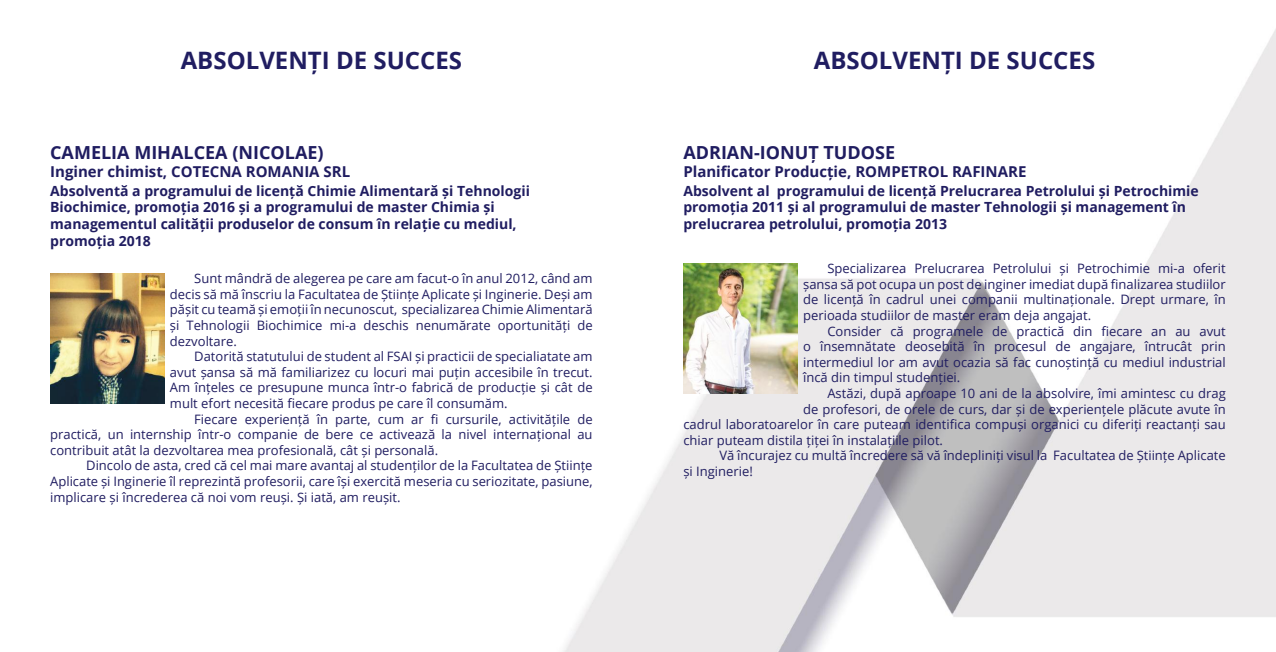
<style>
.page{position:relative;width:1276px;height:652px;background:#fff}
.page>*{position:absolute;margin:0;border:0;box-sizing:border-box;transform-origin:0 0}
.t1{font:700 24px "Open Sans";color:#201d61}
.t2{font:700 18px "Open Sans";color:#201d61}
.t3{font:700 15px "Open Sans";color:#201d61}
.t4{font:700 14px/16.8px "Open Sans";color:#201d61}
.t5{font:13px/15.6px "Open Sans";color:#201d61;text-align:justify}
</style>
<div class="page">
<img style="left:50px;top:29px;width:1226px;height:623px">
<img style="left:50px;top:273px;width:114px;height:130px">
<img style="left:683px;top:263px;width:114px;height:130px">
<h1 class="t1" style="left:181px;top:43px;width:283px">ABSOLVENȚI DE SUCCES</h1>
<h2 class="t2" style="left:50px;top:140px;width:275px">CAMELIA MIHALCEA (NICOLAE)</h2>
<p class="t3" style="left:50px;top:161px;width:301px">Inginer chimist, COTECNA ROMANIA SRL</p>
<p class="t4" style="left:50px;top:182px;width:481px">Absolventă a programului de licență Chimie Alimentară și Tehnologii Biochimice, promoția 2016 și a programului de master Chimia și managementul calității produselor de consum în relație cu mediul, promoția 2018</p>
<p class="t5" style="left:170px;top:270px;width:424px;text-indent:24px">Sunt mândră de alegerea pe care am facut-o în anul 2012, când am decis să mă înscriu la Facultatea de Științe Aplicate și Inginerie. Deși am pășit cu teamă și emoții în necunoscut, specializarea Chimie Alimentară și Tehnologii Biochimice mi-a deschis nenumărate oportunități de dezvoltare.</p>
<p class="t5" style="left:170px;top:348px;width:424px;text-indent:24px">Datorită statutului de student al FSAI și practicii de specialiatate am avut șansa să mă familiarizez cu locuri mai puțin accesibile în trecut.<br>Am înțeles ce presupune munca într-o fabrică de producție și cât de mult efort necesită fiecare produs pe care îl consumăm.</p>
<p class="t5" style="left:50px;top:411px;width:544px;text-indent:144px">Fiecare experiență în parte, cum ar fi cursurile, activitățile de practică, un internship într-o companie de bere ce activează la nivel internațional au contribuit atât la dezvoltarea mea profesională, cât și personală.</p>
<p class="t5" style="left:50px;top:458px;width:544px;text-indent:36px">Dincolo de asta, cred că cel mai mare avantaj al studenților de la Facultatea de Științe Aplicate și Inginerie îl reprezintă profesorii, care își exercită meseria cu seriozitate, pasiune, implicare și încrederea că noi vom reuși. Și iată, am reușit.</p>
<h1 class="t1" style="left:814px;top:43px;width:283px">ABSOLVENȚI DE SUCCES</h1>
<h2 class="t2" style="left:683px;top:140px;width:213px">ADRIAN-IONUȚ TUDOSE</h2>
<p class="t3" style="left:683px;top:161px;width:344px">Planificator Producție, ROMPETROL RAFINARE</p>
<p class="t4" style="left:683px;top:182px;width:517px">Absolvent al programului de licență Prelucrarea Petrolului și Petrochimie promoția 2011 și al programului de master Tehnologii și management în prelucrarea petrolului, promoția 2013</p>
<p class="t5" style="left:803px;top:260px;width:424px;text-indent:24px">Specializarea Prelucrarea Petrolului și Petrochimie mi-a oferit șansa să pot ocupa un post de inginer imediat după finalizarea studiilor de licență în cadrul unei companii multinaționale. Drept urmare, în perioada studiilor de master eram deja angajat.</p>
<p class="t5" style="left:803px;top:323px;width:424px;text-indent:24px">Consider că programele de practică din fiecare an au avut o însemnătate deosebită în procesul de angajare, întrucât prin intermediul lor am avut ocazia să fac cunoștință cu mediul industrial încă din timpul studenției.</p>
<p class="t5" style="left:827px;top:385px;width:400px">Astăzi, după aproape 10 ani de la absolvire, îmi amintesc cu drag</p>
<p class="t5" style="left:803px;top:401px;width:424px">de profesori, de orele de curs, dar și de experiențele plăcute avute în</p>
<p class="t5" style="left:683px;top:416px;width:544px">cadrul laboratoarelor în care puteam identifica compuși organici cu diferiți reactanți sau</p>
<p class="t5" style="left:683px;top:432px;width:261px">chiar puteam distila țiței în instalațiile pilot.</p>
<p class="t5" style="left:719px;top:448px;width:508px">Vă încurajez cu multă încredere să vă îndepliniți visul la Facultatea de Științe Aplicate</p>
<p class="t5" style="left:683px;top:463px;width:71px">și Inginerie!</p>
</div>
